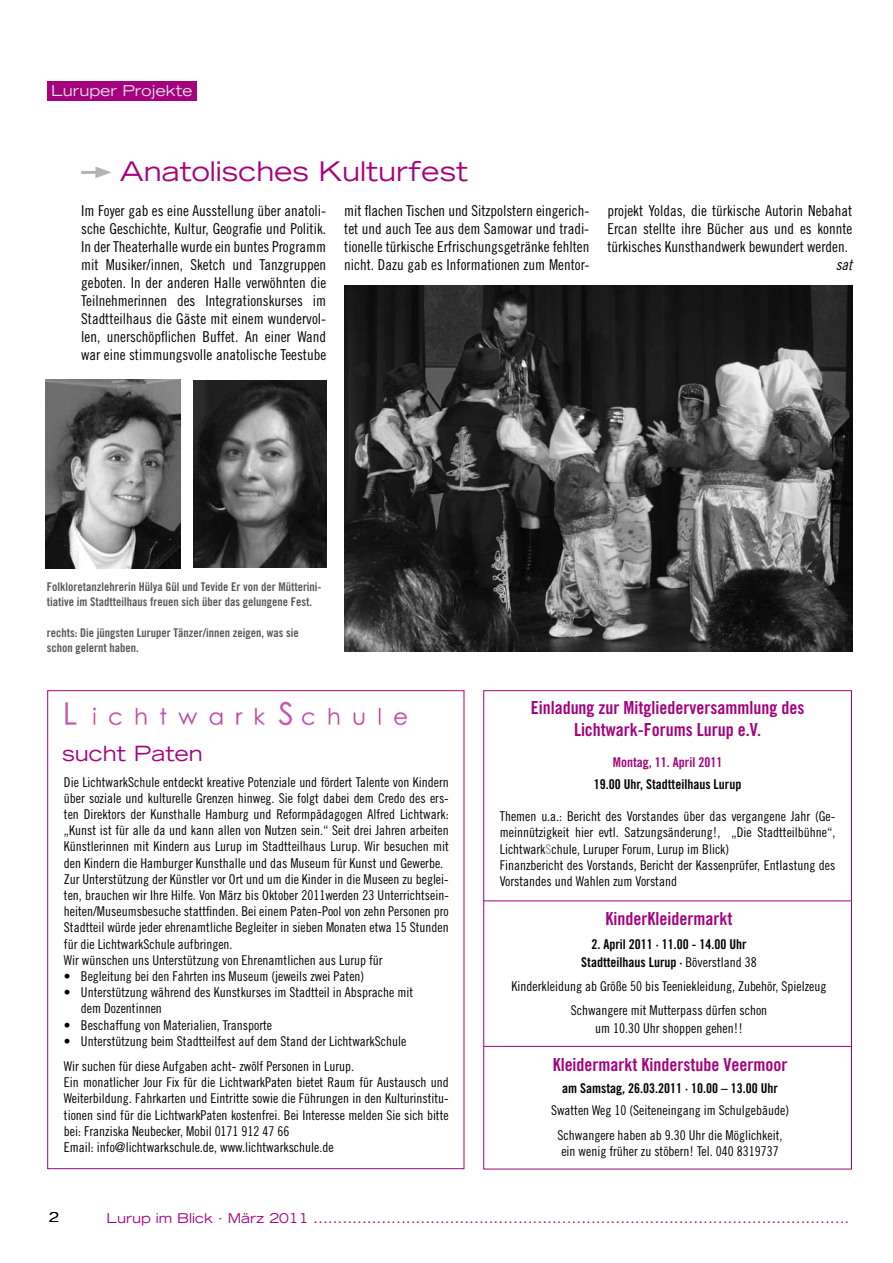
<style>
.page{position:relative;width:893px;height:1263px;background:#fff}
.page>*{position:absolute;margin:0;border:0;box-sizing:border-box;transform-origin:0 0}
.t1{font:expanded 27px "Trade Gothic LH";color:#a5027d}
.t2{font:expanded 21px "Trade Gothic LH";color:#a5027d}
.t3{font:18px/21.6px "Trade Gothic Bold Cond Twenty";color:#a5027d;text-align:center}
.t4{font:15px/18px "Trade Gothic Cond Eighteen";color:#000;text-align:justify}
.t5{font:expanded 15px "Trade Gothic LH";color:#e3e4e5}
.t6{font:15px "Trade Gothic Cond Eighteen Obl";color:#000}
.t7{font:13.5px/16.2px "Trade Gothic Cond Eighteen";color:#000}
.t8{font:expanded 13.5px "Trade Gothic LH";color:#a5027d}
.t9{font:13.5px/18px "Trade Gothic Bold Cond Twenty";color:#000;text-align:center}
.t10{font:13.5px "Trade Gothic Bold Cond Twenty";color:#a5027d}
.t11{font:expanded 13.5px "Trade Gothic LH";color:#000}
.t12{font:12px/15px "Trade Gothic Bold Cond Twenty";color:#58585a}
.s1{color:#87888a}
.s2{font-family:"Trade Gothic Cond Eighteen"}
</style>
<div class="page">
<div style="left:47px;top:81px;width:150px;height:20px;background:#a5027d"></div>
<img style="left:344px;top:285px;width:508px;height:367px">
<hr style="left:81px;top:171px;width:20px;height:3px;background:#b1b3b4">
<svg style="left:95px;top:167px;width:16px;height:11px"></svg>
<img style="left:46px;top:379px;width:135px;height:189px">
<img style="left:193px;top:380px;width:133px;height:188px">
<img style="left:65px;top:701px;width:343px;height:25px">
<hr style="left:484px;top:900px;width:368px;height:1px;background:#a5027d">
<hr style="left:484px;top:1046px;width:368px;height:1px;background:#a5027d">
<p class="t5" style="left:51px;top:81px;width:143px">Luruper Projekte</p>
<h1 class="t1" style="left:120px;top:154px;width:350px">Anatolisches Kulturfest</h1>
<p class="t4" style="left:344px;top:201px;width:247px">mit flachen Tischen und Sitzpolstern eingerich&shy;tet und auch Tee aus dem Samowar und tradi&shy;tionelle türkische Erfrischungsgetränke fehlten nicht. Dazu gab es Informationen zum Mentor-</p>
<p class="t4" style="left:607px;top:201px;width:247px">projekt Yoldas, die türkische Autorin Nebahat Ercan stellte ihre Bücher aus und es konnte türkisches Kunsthandwerk bewundert werden.</p>
<p class="t4" style="left:81px;top:201px;width:247px">Im Foyer gab es eine Ausstellung über anatoli&shy;sche Geschichte, Kultur, Geografie und Politik.<br>In der Theaterhalle wurde ein buntes Programm mit Musiker/innen, Sketch und Tanzgruppen geboten. In der anderen Halle verwöhnten die Teilnehmerinnen des Integrationskurses im Stadtteilhaus die Gäste mit einem wundervol&shy;len, unerschöpflichen Buffet. An einer Wand war eine stimmungsvolle anatolische Teestube</p>
<p class="t6" style="left:836px;top:256px;width:18px">sat</p>
<p class="t12" style="left:47px;top:579px;width:276px">Folkloretanzlehrerin Hülya Gül und Tevide Er von der Mütterini&shy;tiative im Stadtteilhaus freuen sich über das gelungene Fest.</p>
<p class="t12" style="left:47px;top:625px;width:253px">rechts: Die jüngsten Luruper Tänzer/innen zeigen, was sie schon gelernt haben.</p>
<h2 class="t2" style="left:62px;top:740px;width:142px">sucht Paten</h2>
<p class="t7" style="left:64px;top:773px;width:386px">Die LichtwarkSchule entdeckt kreative Potenziale und fördert Talente von Kindern ü ber soziale und kulturelle Grenzen hinweg. Sie folgt dabei dem Credo des ers&shy;ten Direktors der Kunsthalle Hamburg und Reformpädagogen Alfred Lichtwark: „Kunst ist fü r alle da und kann allen von Nutzen sein.“ Seit drei Jahren arbeiten Kü nstlerinnen mit Kindern aus Lurup im Stadtteilhaus Lurup. Wir besuchen mit den Kindern die Hamburger Kunsthalle und das Museum für Kunst und Gewerbe.<br>Zur Unterstützung der Kü nstler vor Ort und um die Kinder in die Museen zu beglei&shy;ten, brauchen wir Ihre Hilfe. Von März bis Oktober 2011werden 23 Unterrichtsein&shy;heiten/Museumsbesuche stattfinden. Bei einem Paten-Pool von zehn Personen pro Stadtteil wü rde jeder ehrenamtliche Begleiter in sieben Monaten etwa 15 Stunden für die LichtwarkSchule aufbringen.<br>Wir wünschen uns Unterstützung von Ehrenamtlichen aus Lurup für</p>
<p class="t7" style="left:64px;top:968px;width:302px">• Begleitung bei den Fahrten ins Museum (jeweils zwei Paten)</p>
<p class="t7" style="left:81px;top:984px;width:334px;text-indent:-17px">• Unterstützung während des Kunstkurses im Stadtteil in Absprache mit dem Dozentinnen</p>
<p class="t7" style="left:64px;top:1016px;width:210px">• Beschaffung von Materialien, Transporte</p>
<p class="t7" style="left:64px;top:1028px;width:344px;line-height:25.2px">• Unterstützung beim Stadtteilfest auf dem Stand der LichtwarkSchule<br>Wir suchen fü r diese Aufgaben acht- zwölf Personen in Lurup.</p>
<p class="t7" style="left:64px;top:1074px;width:386px">Ein monatlicher Jour Fix fü r die LichtwarkPaten bietet Raum fü r Austausch und Weiterbildung. Fahrkarten und Eintritte sowie die Fü hrungen in den Kulturinstitu&shy;tionen sind fü r die LichtwarkPaten kostenfrei. Bei Interesse melden Sie sich bitte bei: Franziska Neubecker, Mobil 0171 912 47 66<br>Email: info@lichtwarkschule.de, www.lichtwarkschule.de</p>
<h3 class="t3" style="left:531px;top:697px;width:275px">Einladung zur Mitgliederversammlung des<br>Lichtwark-Forums Lurup e.V.</h3>
<p class="t10" style="left:613px;top:754px;width:111px">Montag, 11. April 2011</p>
<p class="t9" style="left:594px;top:775px;width:149px">19.00 Uhr, Stadtteilhaus Lurup</p>
<p class="t7" style="left:500px;top:808px;width:337px">Themen u.a.: Bericht des Vorstandes ü ber das vergangene Jahr (Ge&shy;meinnützigkeit hier evtl. Satzungsänderung!, „Die Stadtteilbühne“, Lichtwark<span class="s1">S</span>chule, Luruper Forum, Lurup im Blick)<br>Finanzbericht des Vorstands, Bericht der Kassenprüfer, Entlastung des Vorstandes und Wahlen zum Vorstand</p>
<h3 class="t3" style="left:606px;top:907px;width:128px">KinderKleidermarkt</h3>
<p class="t9" style="left:581px;top:935px;width:177px">2. April 2011 · 11.00 - 14.00 Uhr<br>Stadtteilhaus Lurup · <span class="s2">Böverstland 38</span></p>
<p class="t7" style="left:512px;top:974px;width:316px;line-height:24px;text-align:center">Kinderkleidung ab Größe 50 bis Teeniekleidung, Zubehör, Spielzeug<br>Schwangere mit Mutterpass dürfen schon</p>
<p class="t7" style="left:595px;top:1020px;width:149px">um 10.30 Uhr shoppen gehen!!</p>
<h3 class="t3" style="left:553px;top:1053px;width:236px">Kleidermarkt Kinderstube Veermoor</h3>
<p class="t9" style="left:562px;top:1079px;width:217px">am Samstag, 26.03.2011 · 10.00 – 13.00 Uhr</p>
<p class="t7" style="left:551px;top:1097px;width:240px;line-height:25.2px;text-align:center">Swatten Weg 10 (Seiteneingang im Schulgebäude)<br>Schwangere haben ab 9.30 Uhr die Möglichkeit,</p>
<p class="t7" style="left:561px;top:1143px;width:219px">ein wenig früher zu stöbern! Tel. 040 8319737</p>
<p class="t11" style="left:49px;top:1209px;width:11px">2</p>
<p class="t8" style="left:107px;top:1209px;width:744px">Lurup im Blick · März 2011 ..............................................................................................................</p>
</div>
